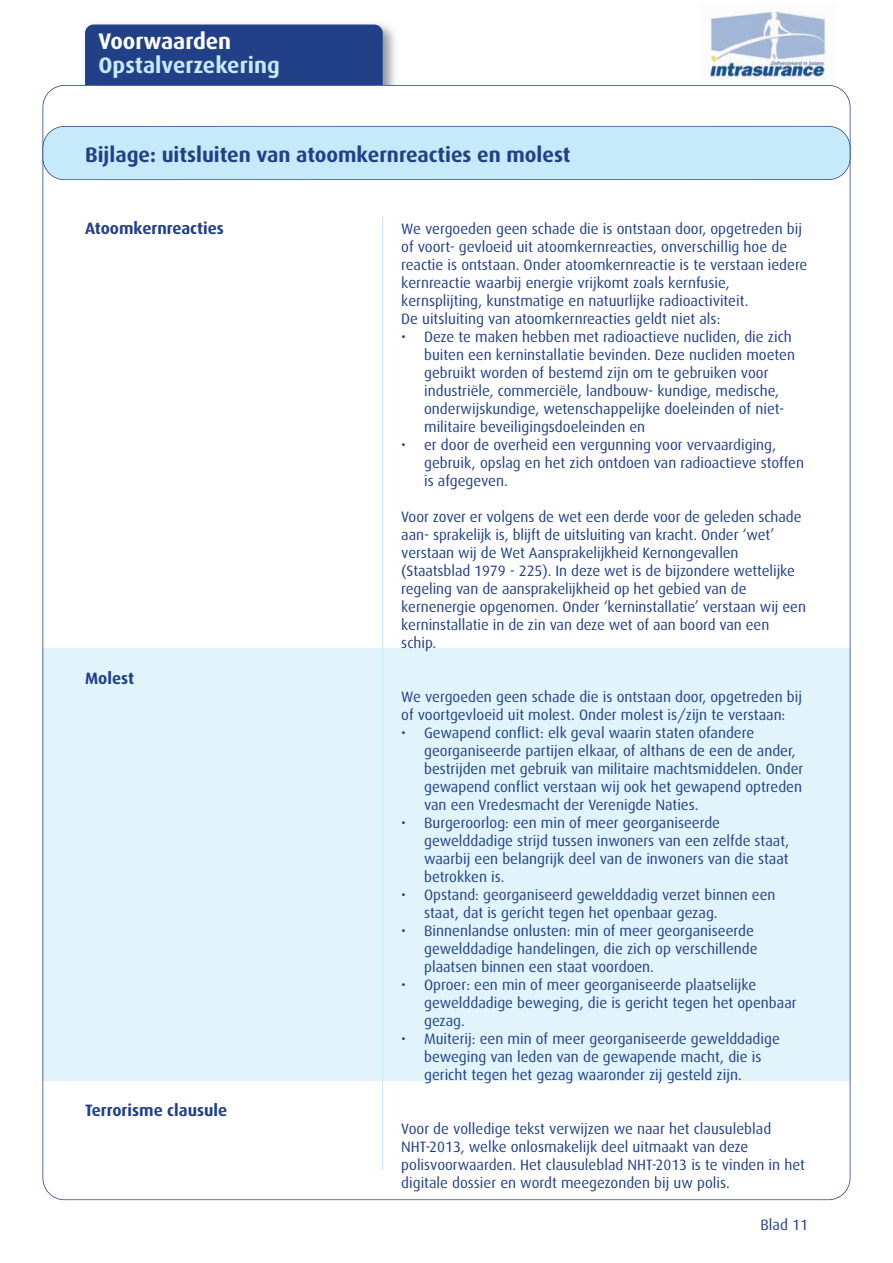
<style>
.page{position:relative;width:893px;height:1263px;background:#fff}
.page>*{position:absolute;margin:0;border:0;box-sizing:border-box;transform-origin:0 0}
.t1{font:700 22.5px "Dax";color:#c6eafa}
.t2{font:700 22.5px "Dax";color:#fff}
.t3{font:700 21px "Dax";color:#224087}
.t4{font:700 16.5px "Dax";color:#224087}
.t5{font:15px/18px "Dax";color:#224087}
</style>
<div class="page">
<div style="left:43px;top:648px;width:807px;height:432px;background:#e1f4fc"></div>
<img style="left:85px;top:24px;width:310px;height:61px">
<div style="left:85px;top:25px;width:298px;height:80px;background:#224087;border-radius:9px"></div>
<div style="left:67px;top:85px;width:351px;height:41px;background:#fff"></div>
<img style="left:710px;top:11px;width:117px;height:68px">
<div style="left:43px;top:127px;width:807px;height:52px;background:#c6eafa;border-radius:21px"></div>
<div style="left:43px;top:126px;width:807px;height:54px;border:2px solid #224087;border-radius:22px"></div>
<hr style="left:382px;top:216px;width:1px;height:954px;background:#c6eafa">
<h1 class="t2" style="left:99px;top:31px;width:134px">Voorwaarden</h1>
<h1 class="t1" style="left:99px;top:55px;width:183px">Opstalverzekering</h1>
<h2 class="t3" style="left:85px;top:146px;width:487px">Bijlage: uitsluiten van atoomkernreacties en molest</h2>
<p class="t4" style="left:85px;top:221px;width:140px">Atoomkernreacties</p>
<p class="t4" style="left:85px;top:671px;width:51px">Molest</p>
<p class="t4" style="left:85px;top:1103px;width:144px">Terrorisme clausule</p>
<p class="t5" style="left:401px;top:221px;width:408px">We vergoeden geen schade die is ontstaan door, opgetreden bij of voort- gevloeid uit atoomkernreacties, onverschillig hoe de reactie is ontstaan. Onder atoomkernreactie is te verstaan iedere kernreactie waarbij energie vrijkomt zoals kernfusie, kernsplijting, kunstmatige en natuurlijke radioactiviteit.<br>De uitsluiting van atoomkernreacties geldt niet als:</p>
<p class="t5" style="left:424px;top:329px;width:372px;text-indent:-23px">• Deze te maken hebben met radioactieve nucliden, die zich buiten een kerninstallatie bevinden. Deze nucliden moeten gebruikt worden of bestemd zijn om te gebruiken voor industriële, commerciële, landbouw- kundige, medische, onderwijskundige, wetenschappelijke doeleinden of niet&shy;militaire beveiligingsdoeleinden en</p>
<p class="t5" style="left:424px;top:437px;width:381px;text-indent:-23px">• er door de overheid een vergunning voor vervaardiging, gebruik, opslag en het zich ontdoen van radioactieve stoffen is afgegeven.</p>
<p class="t5" style="left:401px;top:509px;width:406px">Voor zover er volgens de wet een derde voor de geleden schade aan- sprakelijk is, blijft de uitsluiting van kracht. Onder ‘wet’ verstaan wij de Wet Aansprakelijkheid Kernongevallen (Staatsblad 1979 - 225). In deze wet is de bijzondere wettelijke regeling van de aansprakelijkheid op het gebied van de kernenergie opgenomen. Onder ‘kerninstallatie’ verstaan wij een kerninstallatie in de zin van deze wet of aan boord van een schip.</p>
<p class="t5" style="left:401px;top:689px;width:402px">We vergoeden geen schade die is ontstaan door, opgetreden bij of voortgevloeid uit molest. Onder molest is/zijn te verstaan:</p>
<p class="t5" style="left:424px;top:725px;width:381px;text-indent:-23px">• Gewapend conflict: elk geval waarin staten ofandere georganiseerde partijen elkaar, of althans de een de ander, bestrijden met gebruik van militaire machtsmiddelen. Onder gewapend conflict verstaan wij ook het gewapend optreden van een Vredesmacht der Verenigde Naties.</p>
<p class="t5" style="left:424px;top:815px;width:367px;text-indent:-23px">• Burgeroorlog: een min of meer georganiseerde gewelddadige strijd tussen inwoners van een zelfde staat, waarbij een belangrijk deel van de inwoners van die staat betrokken is.</p>
<p class="t5" style="left:424px;top:887px;width:353px;text-indent:-23px">• Opstand: georganiseerd gewelddadig verzet binnen een staat, dat is gericht tegen het openbaar gezag.</p>
<p class="t5" style="left:424px;top:923px;width:335px;text-indent:-23px">• Binnenlandse onlusten: min of meer georganiseerde gewelddadige handelingen, die zich op verschillende plaatsen binnen een staat voordoen.</p>
<p class="t5" style="left:424px;top:977px;width:374px;text-indent:-23px">• Oproer: een min of meer georganiseerde plaatselijke gewelddadige beweging, die is gericht tegen het openbaar gezag.</p>
<p class="t5" style="left:424px;top:1031px;width:357px;text-indent:-23px">• Muiterij: een min of meer georganiseerde gewelddadige beweging van leden van de gewapende macht, die is gericht tegen het gezag waaronder zij gesteld zijn.</p>
<p class="t5" style="left:401px;top:1121px;width:405px">Voor de volledige tekst verwijzen we naar het clausuleblad NHT-2013, welke onlosmakelijk deel uitmaakt van deze polisvoorwaarden. Het clausuleblad NHT-2013 is te vinden in het digitale dossier en wordt meegezonden bij uw polis.</p>
<p class="t5" style="left:760px;top:1217px;width:49px">Blad 11</p>
</div>
